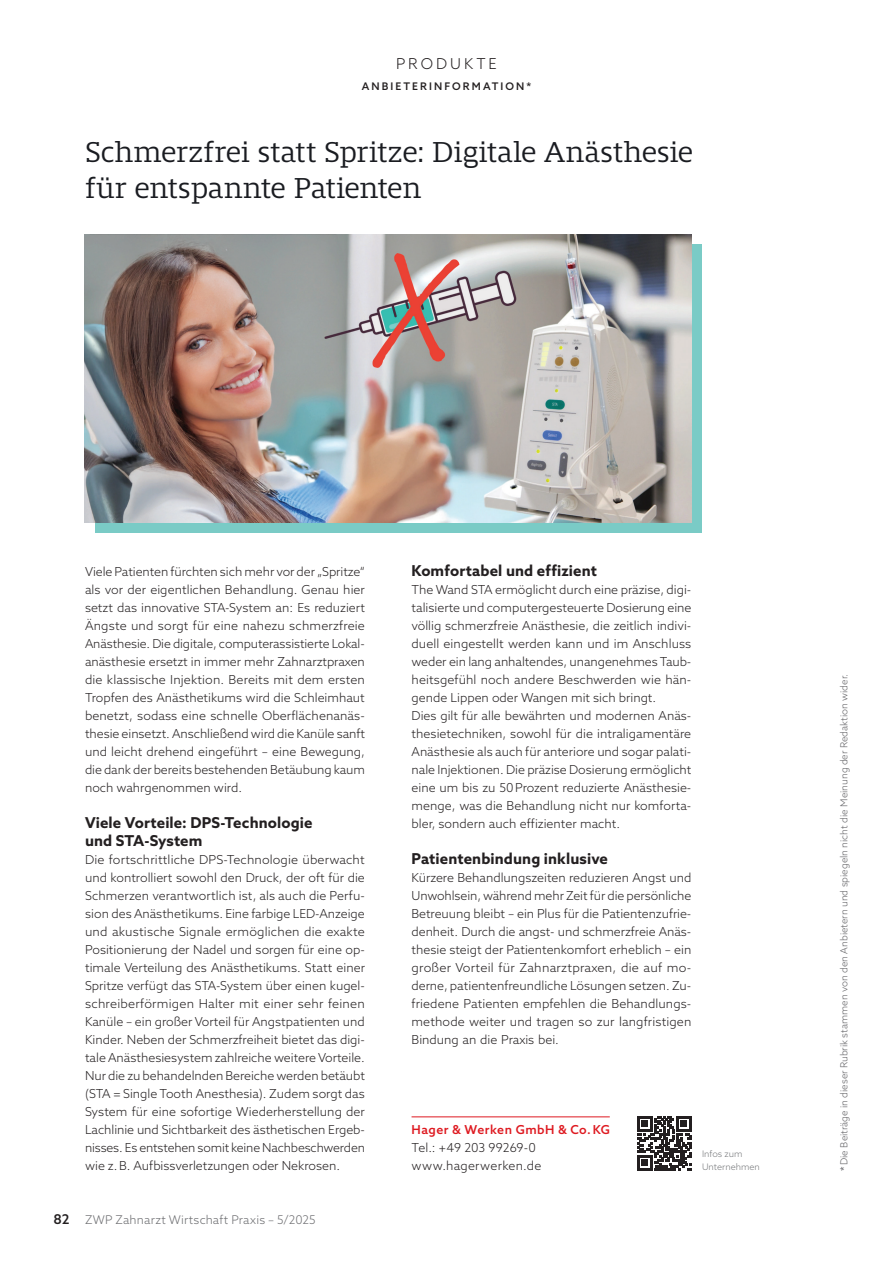
<style>
.page{position:relative;width:893px;height:1263px;background:#fff}
.page>*{position:absolute;margin:0;border:0;box-sizing:border-box;transform-origin:0 0}
.Headline_News_Regular{font:300 30px/36px "Mislab Std";letter-spacing:-.01em;color:#1a1c21}
.Crossheading_M{font:700 15px/18px "Azo Sans";letter-spacing:.01em;color:#231f20}
.t1{font:300 15px "Azo Sans";letter-spacing:.2em;color:#231f20}
.Content{font:300 12.3px/18px "Azo Sans";color:#231f20}
.ContactDetails_Name_Line{font:500 12.3px "Azo Sans";letter-spacing:.04em;color:#de1920}
.ContactDetails{font:300 12.3px "Azo Sans";letter-spacing:-.01em;color:#231f20}
.ContactDetails-2{font:300 12.3px "Azo Sans";letter-spacing:.02em;color:#231f20}
.t2{font:300 12px "Azo Sans";letter-spacing:.015em;color:#6c6d70}
.t3{font:500 10.5px "Azo Sans";letter-spacing:.2em;color:#231f20}
.t4{font:300 9.75px "Azo Sans";color:#636366}
.QR-Code{font:300 9px "Azo Sans";color:#76787b}
.s1{font-weight:500;font-size:13.5px;color:#231f20}
.s2{font-weight:400}
</style>
<div class="page">
<div style="left:96px;top:245px;width:606px;height:288px;background:#7acbc6"></div>
<hr style="left:412px;top:1116px;width:198px;height:1px;background:#de1920">
<svg style="left:637px;top:1116px;width:54px;height:54px"></svg>
<img style="left:85px;top:234px;width:606px;height:288px">
<p class="t1" style="left:396px;top:54px;width:102px">PRODUKTE</p>
<p class="t3" style="left:362px;top:79px;width:171px">ANBIETERINFORMATION*</p>
<p class="Headline_News_Regular" style="left:85px;top:134px;width:610px">Schmerzfrei statt Spritze: Digitale Anästhesie für entspannte Patienten</p>
<p class="Content" style="left:85px;top:563px;width:281px">Viele Patienten fürchten sich mehr vor der „Spritze“ als vor der eigentlichen Behandlung. Genau hier setzt das innovative STA-System an: Es reduziert Ängste und sorgt für eine nahezu schmerzfreie Anästhesie. Die digitale, computerassistierte Lokal&shy;anästhesie ersetzt in immer mehr Zahnarztpraxen die klassische Injektion. Bereits mit dem ersten Tropfen des Anästhetikums wird die Schleimhaut benetzt, sodass eine schnelle Oberflächenanäs&shy;thesie einsetzt. Anschließend wird die Kanüle sanft und leicht drehend eingeführt – eine Bewegung, die dank der bereits bestehenden Betäubung kaum noch wahrgenommen wird.</p>
<p class="Crossheading_M" style="left:85px;top:813px;width:229px">Viele Vorteile: DPS-Technologie und STA-System</p>
<p class="Content" style="left:85px;top:851px;width:281px">Die fortschrittliche DPS-Technologie überwacht und kontrolliert sowohl den Druck, der oft für die Schmerzen verantwortlich ist, als auch die Perfu&shy;sion des Anästhetikums. Eine farbige LED-Anzeige und akustische Signale ermöglichen die exakte Positionierung der Nadel und sorgen für eine op&shy;timale Verteilung des Anästhetikums. Statt einer Spritze verfügt das STA-System über einen kugel&shy;schreiberförmigen Halter mit einer sehr feinen Kanüle – ein großer Vorteil für Angstpatienten und Kinder. Neben der Schmerzfreiheit bietet das digi&shy;tale Anästhesiesystem zahlreiche weitere Vorteile.<br>Nur die zu behandelnden Bereiche werden betäubt (STA = Single Tooth Anesthesia). Zudem sorgt das System für eine sofortige Wiederherstellung der Lachlinie und Sichtbarkeit des ästhetischen Ergeb&shy;nisses. Es entstehen somit keine Nachbeschwerden wie z.B. Aufbissverletzungen oder Nekrosen.</p>
<p class="t2" style="left:54px;top:1212px;width:264px"><span class="s1">82</span> ZWP Zahnarzt Wirtschaft Praxis – 5/2025</p>
<p class="Crossheading_M" style="left:412px;top:561px;width:187px">Komfortabel und effizient</p>
<p class="Content" style="left:412px;top:581px;width:281px;text-align:justify">The Wand STA ermöglicht durch eine präzise, digi&shy;talisierte und computergesteuerte Dosierung eine völlig schmerzfreie Anästhesie, die zeitlich indivi&shy;duell eingestellt werden kann und im Anschluss weder ein lang anhaltendes, unangenehmes Taub&shy;heitsgefühl noch andere Beschwerden wie hän&shy;gende Lippen oder Wangen mit sich bringt.</p>
<p class="Content" style="left:412px;top:707px;width:282px;text-align:justify">Dies gilt für alle bewährten und modernen Anäs&shy;thesietechniken, sowohl für die intraligamentäre Anästhesie als auch für anteriore und sogar palati&shy;nale Injektionen. Die präzise Dosierung ermöglicht eine um bis zu 50Prozent reduzierte Anästhesie&shy;menge, was die Behandlung nicht nur komforta&shy;bler, sondern auch effizienter macht.</p>
<p class="Crossheading_M" style="left:412px;top:849px;width:198px">Patientenbindung inklusive</p>
<p class="Content" style="left:412px;top:869px;width:281px">Kürzere Behandlungszeiten reduzieren Angst und Unwohlsein, während mehr Zeit für die persönliche Betreuung bleibt – ein Plus für die Patientenzufrie&shy;denheit. Durch die angst- und schmerzfreie Anäs&shy;thesie steigt der Patientenkomfort erheblich – ein großer Vorteil für Zahnarztpraxen, die auf mo&shy;derne, patientenfreundliche Lösungen setzen. Zu&shy;friedene Patienten empfehlen die Behandlungs&shy;methode weiter und tragen so zur langfristigen Bindung an die Praxis bei.</p>
<p class="ContactDetails_Name_Line" style="left:412px;top:1122px;width:200px">Hager &amp; Werken GmbH &amp; Co. KG</p>
<p class="ContactDetails" style="left:412px;top:1140px;width:126px">Tel.: +49 203 99269-0</p>
<p class="ContactDetails-2" style="left:412px;top:1158px;width:131px">www.hagerwerken.de</p>
<p class="QR-Code" style="left:702px;top:1148px;width:42px">Infos zum</p>
<p class="QR-Code" style="left:702px;top:1161px;width:59px">Unternehmen</p>
<p class="t4" style="left:838px;top:1171px;width:499px;rotate:-90deg"><span class="s2">*</span> Die Beiträge in dieser Rubrik stammen von den Anbietern und spiegeln nicht die Meinung der Redaktion wider.</p>
</div>
